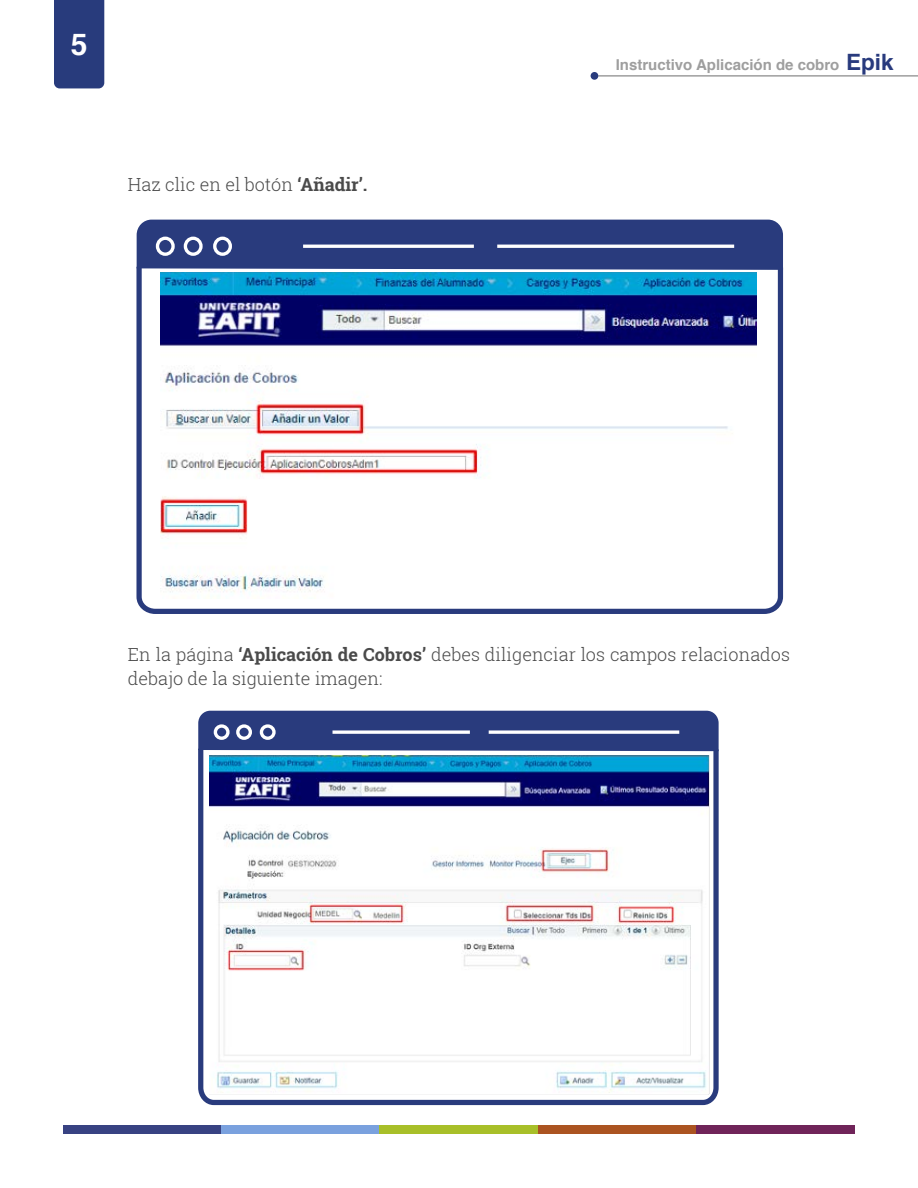
<style>
.page{position:relative;width:918px;height:1188px;background:#fff}
.page>*{position:absolute;margin:0;border:0;box-sizing:border-box;transform-origin:0 0}
.t1{font:700 30px "Helvetica";color:#fff}
.t2{font:700 22.5px "Helvetica";color:#283a7d}
.t3{font:300 18px/24px "Roboto Slab";color:#4a4a4a}
.t4{font:700 15px "Helvetica";color:#9e9e9e}
.s1{font-weight:700}
</style>
<div class="page">
<hr style="left:598px;top:75px;width:320px;height:2px;background:#9e9e9e">
<div style="left:591px;top:72px;width:7px;height:8px;background:#293b7d;border-radius:50%"></div>
<div style="left:54px;top:0;width:50px;height:88px;background:#283b7c"></div>
<div style="left:63px;top:1125px;width:158px;height:9px;background:#384282"></div>
<div style="left:221px;top:1125px;width:159px;height:9px;background:#7aa1de"></div>
<div style="left:380px;top:1125px;width:158px;height:9px;background:#a8bf29"></div>
<div style="left:538px;top:1125px;width:159px;height:9px;background:#ab5421"></div>
<div style="left:697px;top:1125px;width:158px;height:9px;background:#702459"></div>
<svg style="left:136px;top:262px;width:648px;height:352px"></svg>
<svg style="left:137px;top:220px;width:646px;height:50px;background:#394a87"></svg>
<svg style="left:198px;top:751px;width:521px;height:355px"></svg>
<svg style="left:198px;top:711px;width:521px;height:40px;background:#3b4b88"></svg>
<img style="left:161px;top:272px;width:595px;height:326px">
<img style="left:209px;top:755px;width:500px;height:340px">
<h1 class="t1" style="left:71px;top:21px;width:18px">5</h1>
<p class="t3" style="left:128px;top:172px;width:241px">Haz clic en el botón <span class="s1">‘Añadir’.</span></p>
<p class="t4" style="left:616px;top:52px;width:225px">Instructivo Aplicación de cobro</p>
<p class="t2" style="left:846px;top:44px;width:49px">Epik</p>
<p class="t3" style="left:128px;top:642px;width:664px">En la página <span class="s1">‘Aplicación de Cobros’</span> debes diligenciar los campos relacionados debajo de la siguiente imagen:</p>
</div>
